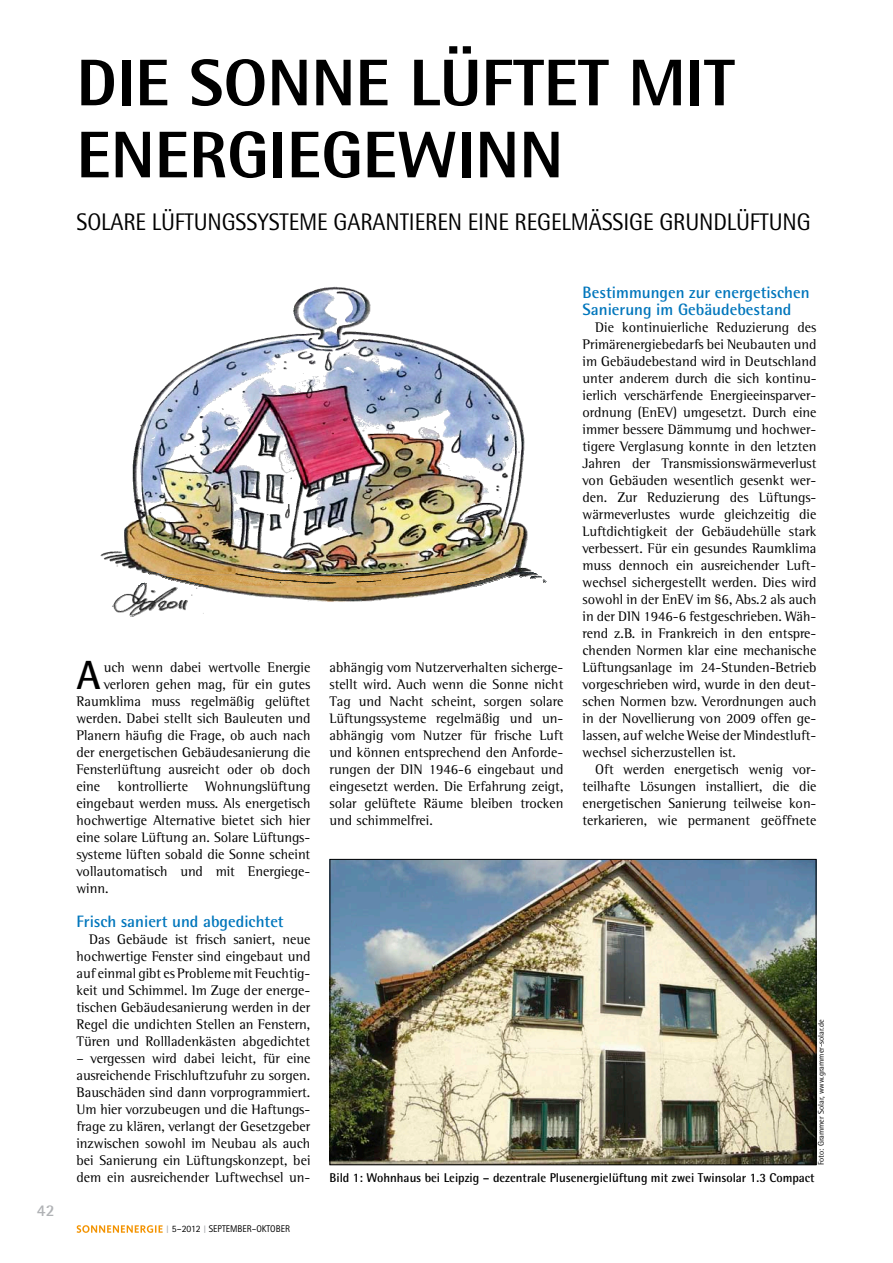
<style>
.page{position:relative;width:893px;height:1263px;background:#fff}
.page>*{position:absolute;margin:0;border:0;box-sizing:border-box;transform-origin:0 0}
.t1{font:800 66px "Rotis Semi Sans Std";color:#000}
.t2{font:700 40.8px "Rotis Semi Sans Std";color:#000}
.t3{font:24px "Rotis Semi Sans Std";letter-spacing:-.005em;color:#000;scale:.95 1}
.t4{font:700 16.5px/17px "Rotis Semi Sans Std";color:#0076bc}
.t5{font:700 16.5px "Rotis Semi Sans Std";color:#b0b2b5}
.t6{font:14.25px/17px "Rotis Semi Serif Std";color:#000;text-align:justify}
.t7{font:700 12.75px "Rotis Semi Sans Std";color:#000}
.t8{font:9.75px "Rotis Sans Serif Std";color:#000}
.t9{font:9.75px "Rotis Sans Serif Std";color:#000;scale:.95 1}
.t10{font:8.25px "Rotis Semi Sans Std";color:#000}
.s1{font-size:10.8px;color:#b0b2b5}
</style>
<div class="page">
<svg style="left:77px;top:1225px;width:86px;height:8px"></svg>
<img style="left:332px;top:861px;width:482px;height:302px">
<div style="left:330px;top:859px;width:486px;height:306px;border:1px solid #000"></div>
<img style="left:100px;top:286px;width:432px;height:287px">
<img style="left:148px;top:572px;width:371px;height:3px">
<img style="left:154px;top:574px;width:365px;height:3px">
<img style="left:162px;top:576px;width:344px;height:2px">
<img style="left:163px;top:577px;width:341px;height:1px">
<img style="left:167px;top:578px;width:334px;height:2px">
<img style="left:170px;top:579px;width:325px;height:2px">
<img style="left:173px;top:580px;width:322px;height:1px">
<img style="left:179px;top:581px;width:313px;height:2px">
<img style="left:183px;top:582px;width:306px;height:1px">
<svg style="left:519px;top:572px;width:28px;height:11px"></svg>
<img style="left:187px;top:583px;width:292px;height:1px">
<img style="left:192px;top:584px;width:287px;height:1px">
<svg style="left:479px;top:583px;width:8px;height:3px"></svg>
<svg style="left:140px;top:583px;width:7px;height:2px"></svg>
<img style="left:112px;top:585px;width:365px;height:32px">
<p class="t5" style="left:37px;top:1200px;width:19px">42</p>
<h1 class="t1" style="left:77px;top:41px;width:189px">DIE SONNE</h1>
<h1 class="t1" style="left:409px;top:41px;width:104px">LÜFTET</h1>
<h1 class="t1" style="left:628px;top:41px;width:35px">MIT</h1>
<h1 class="t1" style="left:77px;top:113px;width:71px">ENERGIEGE</h1>
<h1 class="t1" style="left:397px;top:113px;width:94px">WINN</h1>
<h3 class="t3" style="left:77px;top:207px;width:152px">Solare Lüftungss</h3>
<h3 class="t3" style="left:257px;top:207px;width:47px">ysteme</h3>
<h3 class="t3" style="left:333px;top:207px;width:15px">garan</h3>
<h3 class="t3" style="left:400px;top:207px;width:22px">tieren</h3>
<h3 class="t3" style="left:468px;top:207px;width:12px">eine</h3>
<h3 class="t3" style="left:515px;top:207px;width:13px">rege</h3>
<h3 class="t3" style="left:561px;top:207px;width:247px">lmäSSige Grund lüftung</h3>
<h2 class="t2" style="left:77px;top:650px;width:25px">A</h2>
<p class="t6" style="left:104px;top:659px;width:208px">uch wenn dabei wertvolle Energie</p>
<p class="t6" style="left:104px;top:676px;width:208px">verloren gehen mag, für ein gutes</p>
<p class="t6" style="left:77px;top:693px;width:235px">Raumklima muss regelmäßig gelüftet</p>
<p class="t6" style="left:77px;top:710px;width:235px">werden. Dabei stellt sich Bauleuten und</p>
<p class="t6" style="left:77px;top:727px;width:235px">Planern häufig die Frage, ob auch nach</p>
<p class="t6" style="left:77px;top:744px;width:235px">der energetischen Gebäudesanierung die</p>
<p class="t6" style="left:77px;top:761px;width:235px">Fensterlüftung ausreicht oder ob doch</p>
<p class="t6" style="left:77px;top:778px;width:235px">eine kontrollierte Wohnungslüftung</p>
<p class="t6" style="left:77px;top:795px;width:235px">eingebaut werden muss. Als energetisch</p>
<p class="t6" style="left:77px;top:812px;width:235px">hochwertige Alternative bietet sich hier</p>
<p class="t6" style="left:77px;top:829px;width:235px">eine solare Lüftung an. Solare Lüftungs-</p>
<p class="t6" style="left:77px;top:846px;width:235px">systeme lüften sobald die Sonne scheint</p>
<p class="t6" style="left:77px;top:863px;width:235px">vollautomatisch und mit Energiege-</p>
<p class="t6" style="left:77px;top:880px;width:33px">winn.</p>
<p class="t4" style="left:77px;top:913px;width:209px">Frisch saniert und abgedichtet</p>
<p class="t6" style="left:77px;top:931px;width:235px;text-indent:13px">Das Gebäude ist frisch saniert, neue hochwertige Fenster sind eingebaut und auf einmal gibt es Probleme mit Feuchtig&shy;keit und Schimmel. Im Zuge der energe&shy;tischen Gebäudesanierung werden in der Regel die undichten Stellen an Fenstern, Türen und Rollladenkästen abgedichtet</p>
<p class="t6" style="left:77px;top:1050px;width:235px">– vergessen wird dabei leicht, für eine ausreichende Frischluftzufuhr zu sorgen.<br>Bauschäden sind dann vorprogrammiert.<br>Um hier vorzubeugen und die Haftungs&shy;frage zu klären, verlangt der Gesetzgeber inzwischen sowohl im Neubau als auch bei Sanierung ein Lüftungskonzept, bei dem ein ausreichender Luftwechsel un-</p>
<p class="t8" style="left:166px;top:1223px;width:66px"><span class="s1">I</span> 5–2012 <span class="s1">I</span> SEPTEMBE</p>
<p class="t9" style="left:247px;top:1223px;width:47px">R–OKTOBER</p>
<p class="t6" style="left:330px;top:659px;width:235px">abhängig vom Nutzerverhalten sicherge&shy;stellt wird. Auch wenn die Sonne nicht Tag und Nacht scheint, sorgen solare Lüftungssysteme regelmäßig und un&shy;abhängig vom Nutzer für frische Luft und können entsprechend den Anforde&shy;rungen der DIN 1946-6 eingebaut und eingesetzt werden. Die Erfahrung zeigt, solar gelüftete Räume bleiben trocken und schimmelfrei.</p>
<p class="t4" style="left:583px;top:283px;width:229px">Bestimmungen zur energetischen<br>Sanierung im Gebäudebestand</p>
<p class="t6" style="left:583px;top:318px;width:235px;text-indent:13px">Die kontinuierliche Reduzierung des Primärenergiebedarfs bei Neubauten und im Gebäudebestand wird in Deutschland unter anderem durch die sich kontinu&shy;ierlich verschärfende Energieeinsparver&shy;ordnung (EnEV) umgesetzt. Durch eine immer bessere Dämmumg und hochwer&shy;tigere Verglasung konnte in den letzten Jahren der Transmissionswärmeverlust von Gebäuden wesentlich gesenkt wer&shy;den. Zur Reduzierung des Lüftungs&shy;wärmeverlustes wurde gleichzeitig die Luftdichtigkeit der Gebäudehülle stark verbessert. Für ein gesundes Raumklima muss dennoch ein ausreichender Luft&shy;wechsel sichergestellt werden. Dies wird sowohl in der EnEV im §6, Abs.2 als auch in der DIN 1946-6 festgeschrieben. Wäh&shy;rend z.B. in Frankreich in den entspre&shy;chenden Normen klar eine mechanische Lüftungsanlage im 24-Stunden-Betrieb vorgeschrieben wird, wurde in den deut&shy;schen Normen bzw. Verordnungen auch in der Novellierung von 2009 offen ge&shy;lassen, auf welche Weise der Mindestluft&shy;wechsel sicherzustellen ist.</p>
<p class="t6" style="left:583px;top:761px;width:235px;text-indent:13px">Oft werden energetisch wenig vor&shy;teilhafte Lösungen installiert, die die energetischen Sanierung teilweise kon&shy;terkarieren, wie permanent geöffnete</p>
<p class="t10" style="left:816px;top:1165px;width:147px;rotate:-90deg">Foto: Grammer Solar, www.grammer-solar.de</p>
<p class="t7" style="left:329px;top:1170px;width:487px">Bild 1: Wohnhaus bei Leipzig – dezentrale Plusenergielüftung mit zwei Twinsolar 1.3 Compact</p>
</div>
